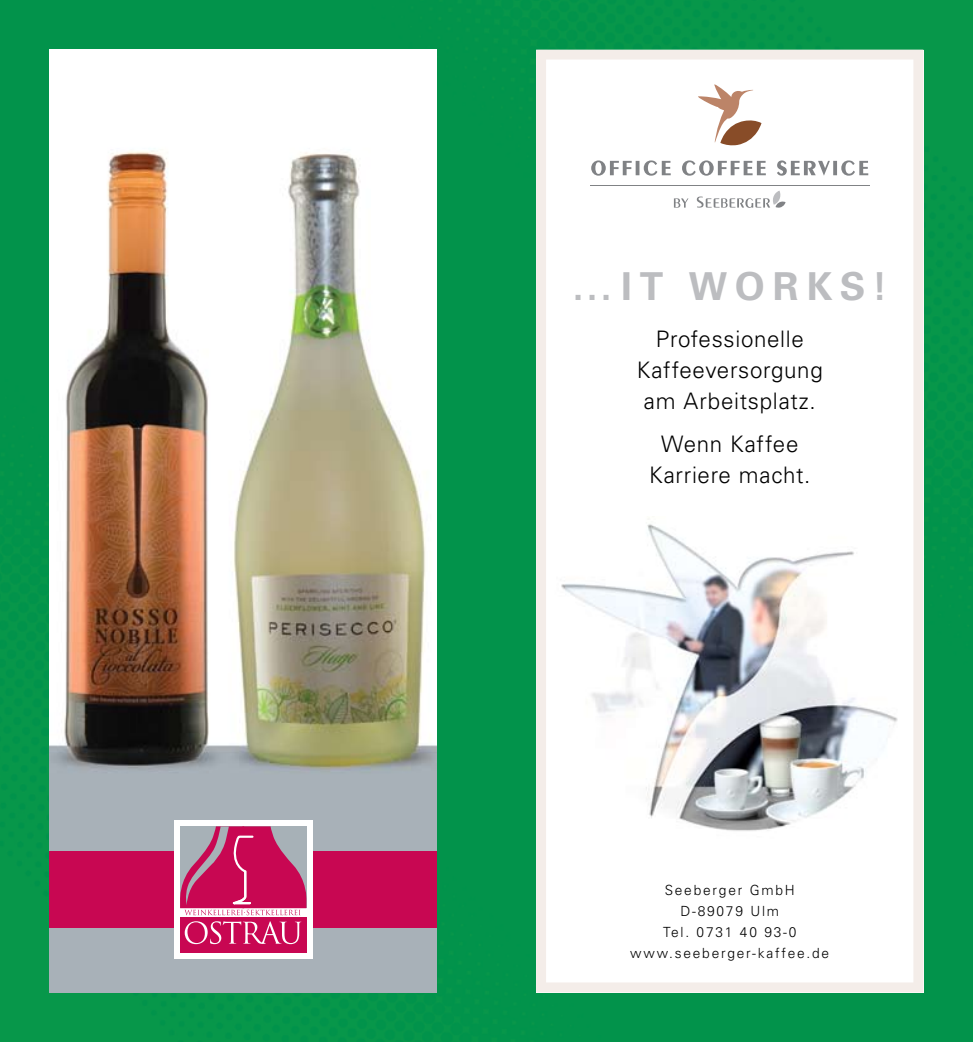
<style>
.page{position:relative;width:973px;height:1042px;background:#fff}
.page>*{position:absolute;margin:0;border:0;box-sizing:border-box;transform-origin:0 0}
.t1{font:700 38.5px "Univers";letter-spacing:.21em;color:#bcbdc0}
.t2{font:300 22.75px/31px "Univers";letter-spacing:.03em;color:#000;text-align:center}
.t3{font:300 14px/21px "Univers";letter-spacing:.13em;color:#000;text-align:center}
</style>
<div class="page">
<div style="left:0;top:0;width:972px;height:1042px;background:#02934b"></div>
<img style="left:50px;top:50px;width:387px;height:942px">
<svg style="left:536px;top:50px;width:387px;height:942px"></svg>
<svg style="left:697px;top:84px;width:64px;height:62px"></svg>
<hr style="left:590px;top:185px;width:279px;height:1px;background:#808285">
<svg style="left:696px;top:191px;width:89px;height:17px"></svg>
<svg style="left:673px;top:198px;width:15px;height:10px"></svg>
<svg style="left:591px;top:160px;width:277px;height:16px"></svg>
<div style="left:50px;top:851px;width:387px;height:77px;background:#c80752"></div>
<div style="left:174px;top:820px;width:138px;height:139px;background:#fff"></div>
<svg style="left:186px;top:915px;width:115px;height:1px"></svg>
<div style="left:180px;top:917px;width:126px;height:35px;background:#c80752"></div>
<svg style="left:185px;top:921px;width:116px;height:23px"></svg>
<svg style="left:180px;top:826px;width:126px;height:89px;background:#c4497b"></svg>
<h1 class="t1" style="left:573px;top:261px;width:315px">...IT WORKS!</h1>
<p class="t2" style="left:636px;top:323px;width:187px">Professionelle<br>Kaffeeversorgung am Arbeitsplatz.</p>
<p class="t2" style="left:649px;top:428px;width:163px">Wenn Kaffee<br>Karriere macht.</p>
<p class="t3" style="left:630px;top:879px;width:200px">Seeberger GmbH<br>D-89079 Ulm<br>Tel. 0731 40 93-0 www.seeberger-kaffee.de</p>
</div>
